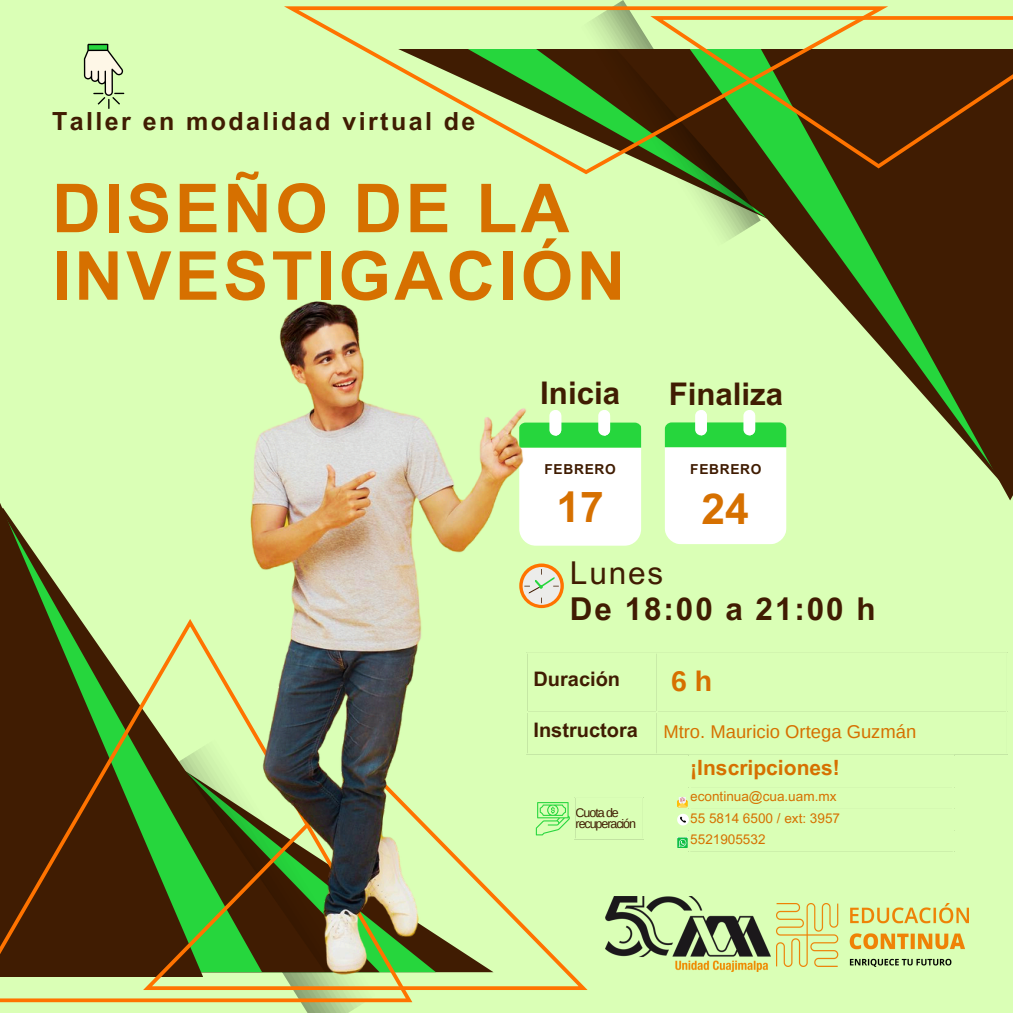
<style>
.page{position:relative;width:1013px;height:1013px;background:#fff}
.page>*{position:absolute;margin:0;border:0;box-sizing:border-box;transform-origin:0 0}
.t1{font:700 67.5px/67.5px "Arial MT Pro";letter-spacing:.05em;color:#d67000}
.t2{font:700 42.62px "Arial MT Pro";color:#d67000}
.t3{font:700 31.5px/35.6px "Arial MT Pro";letter-spacing:.06em;color:#401c02}
.t4{font:700 31.25px "Arial MT Pro";color:#401c02}
.t5{font:700 28.38px "Arimo";color:#d67000}
.t6{font:700 25px "Arial MT Pro";letter-spacing:.095em;color:#401c02}
.t7{font:700 21px "Arial MT Pro";color:#d67000}
.t8{font:700 20px "Arial MT Pro";color:#401c02}
.t9{font:18.38px "Arimo";color:#d67000}
.t10{font:700 13.75px "Arial MT Pro";letter-spacing:.05em;color:#401c02}
.t11{font:13.5px "Arial MT Pro";color:#d67000}
.t12{font:12.5px "Arimo";letter-spacing:-.085em;color:#401c02}
.s1{font-weight:400}
</style>
<div class="page">
<div style="left:0;top:0;width:1012px;height:1012px;background:#daffb6"></div>
<svg style="left:284px;top:6px;width:604px;height:142px"></svg>
<svg style="left:650px;top:16px;width:362px;height:132px"></svg>
<svg style="left:0;top:503px;width:21px;height:116px;background:#543e1b"></svg>
<svg style="left:0;top:619px;width:21px;height:383px;background:#4e2b0c"></svg>
<svg style="left:83px;top:43px;width:42px;height:66px"></svg>
<img style="left:21px;top:148px;width:991px;height:864px">
<p class="t6" style="left:52px;top:112px;width:425px">Taller en modalidad virtual de</p>
<h1 class="t1" style="left:52px;top:183px;width:575px">DISEÑO DE LA<br>INVESTIGACIÓN</h1>
<p class="t4" style="left:540px;top:381px;width:81px">Inicia</p>
<p class="t4" style="left:668px;top:382px;width:116px">Finaliza</p>
<p class="t10" style="left:544px;top:464px;width:73px">FEBRERO</p>
<p class="t10" style="left:690px;top:463px;width:73px">FEBRERO</p>
<h3 class="t2" style="left:556px;top:491px;width:49px">17</h3>
<p class="t2" style="left:701px;top:492px;width:49px">24</p>
<p class="t3" style="left:570px;top:559px;width:307px"><span class="s1">Lunes<br></span>De 18:00 a 21:00 h</p>
<h2 class="t8" style="left:533px;top:671px;width:88px">Duración</h2>
<h4 class="t5" style="left:671px;top:665px;width:43px">6 h</h4>
<p class="t8" style="left:533px;top:722px;width:106px">Instructora</p>
<h2 class="t9" style="left:663px;top:721px;width:254px">Mtro. Mauricio Ortega Guzmán</h2>
<p class="t12" style="left:575px;top:805px;width:45px">Cuota de</p>
<p class="t12" style="left:575px;top:816px;width:62px">recuperación</p>
<p class="t7" style="left:690px;top:759px;width:151px">¡Inscripciones!</p>
<p class="t11" style="left:690px;top:791px;width:148px">econtinua@cua.uam.mx</p>
<p class="t11" style="left:690px;top:812px;width:151px">55 5814 6500 / ext: 3957</p>
<p class="t11" style="left:690px;top:834px;width:77px">5521905532</p>
</div>
